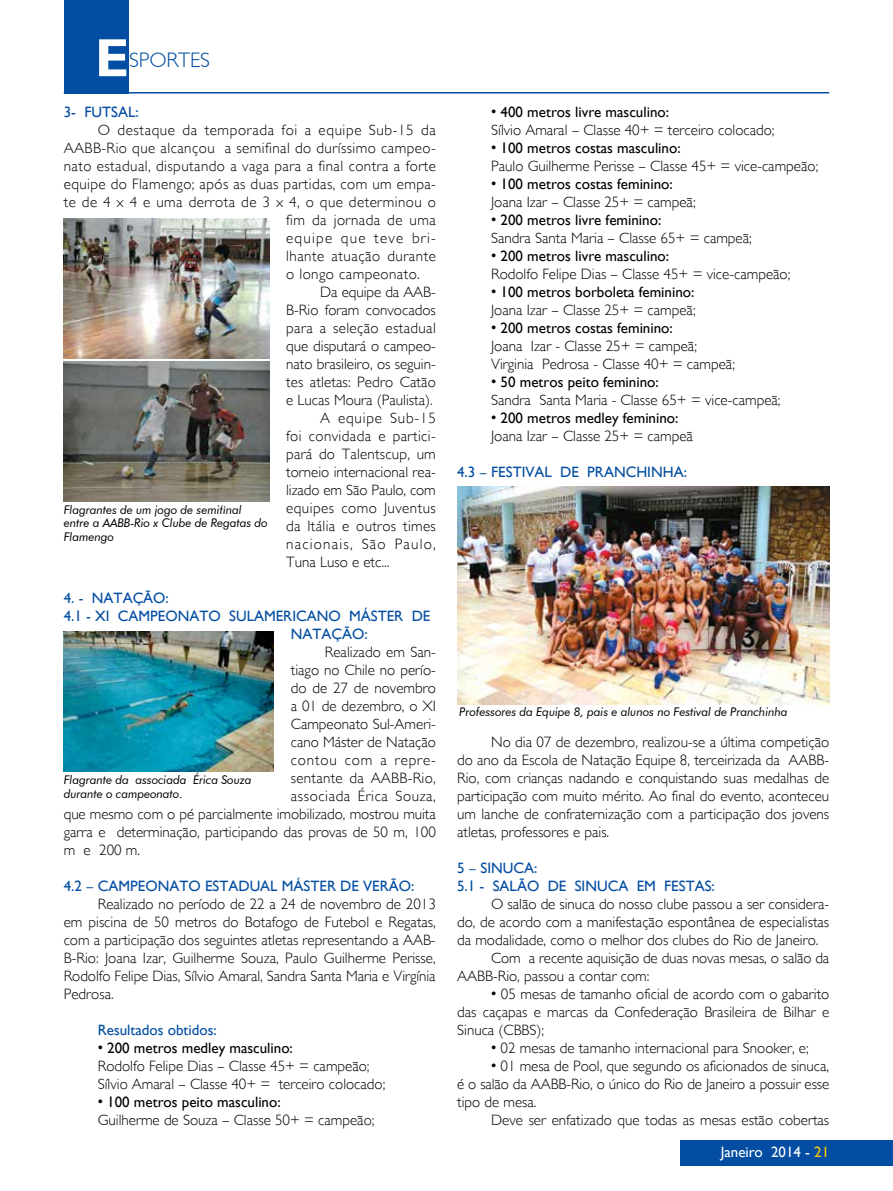
<style>
.page{position:relative;width:893px;height:1191px;background:#fff}
.page>*{position:absolute;margin:0;border:0;box-sizing:border-box;transform-origin:0 0}
.t1{font:700 54px "Gill Sans";color:#fff}
.t2{font:300 21px "Gill Sans";color:#034ea2}
.t3{font:300 15px/18px "Gill Sans";color:#000;text-align:justify}
.t4{font:15px "Gill Sans";color:#000}
.t5{font:300 15px "Gill Sans";letter-spacing:.03em;color:#000}
.t6{font:15px/18px "Gill Sans";color:#034ea2}
.t7{font:300 15px "Gill Sans";letter-spacing:.04em;color:#000}
.t8{font:300 15px "Gill Sans";letter-spacing:.02em;color:#000}
.t9{font:300 15px "Gill Sans";letter-spacing:.08em;color:#000}
.t10{font:300 15px "Gill Sans";letter-spacing:.055em;color:#000}
.t11{font:300 15px "Gill Sans";letter-spacing:.035em;color:#000}
.t12{font:300 15px "Gill Sans";letter-spacing:.025em;color:#000}
.t13{font:15px "Gill Sans";color:#fff}
.t14{font:italic 12px/13.5px "Futura BT";letter-spacing:-.01em;color:#000}
.s1{font-weight:400}
.s2{color:#ffcb05}
</style>
<div class="page">
<div style="left:680px;top:1140px;width:213px;height:25px;background:#034ea2"></div>
<div style="left:64px;top:0;width:65px;height:93px;background:#034ea2"></div>
<hr style="left:64px;top:92px;width:765px;height:1px;background:#034ea2">
<img style="left:64px;top:219px;width:205px;height:140px">
<img style="left:64px;top:362px;width:205px;height:140px">
<img style="left:64px;top:631px;width:210px;height:140px">
<img style="left:457px;top:487px;width:372px;height:217px">
<h1 class="t1" style="left:95px;top:25px;width:29px">e</h1>
<h2 class="t2" style="left:129px;top:48px;width:13px">sportes</h2>
<p class="t6" style="left:64px;top:102px;width:76px">3- FUTSAL:</p>
<p class="t7" style="left:98px;top:121px;width:340px">O destaque da temporada foi a equipe Sub-15 da</p>
<p class="t5" style="left:64px;top:139px;width:374px">AABB-Rio que alcançou a semifinal do duríssimo campeo-</p>
<p class="t5" style="left:64px;top:157px;width:374px">nato estadual, disputando a vaga para a final contra a forte</p>
<p class="t5" style="left:64px;top:175px;width:374px">equipe do Flamengo; após as duas partidas, com um empa-</p>
<p class="t5" style="left:64px;top:193px;width:374px">te de 4 x 4 e uma derrota de 3 x 4, o que determinou o</p>
<p class="t5" style="left:286px;top:211px;width:151px">fim da jornada de uma</p>
<p class="t9" style="left:286px;top:229px;width:151px">equipe que teve bri-</p>
<p class="t11" style="left:286px;top:247px;width:151px">lhante atuação durante</p>
<p class="t5" style="left:286px;top:265px;width:135px">o longo campeonato.</p>
<p class="t3" style="left:320px;top:283px;width:117px">Da equipe da AAB-</p>
<p class="t3" style="left:286px;top:301px;width:151px">B-Rio foram convocados</p>
<p class="t12" style="left:286px;top:319px;width:151px">para a seleção estadual</p>
<p class="t3" style="left:286px;top:337px;width:151px">que disputará o campeo-</p>
<p class="t3" style="left:286px;top:355px;width:151px">nato brasileiro, os seguin-</p>
<p class="t3" style="left:286px;top:373px;width:151px">tes atletas: Pedro Catão</p>
<p class="t3" style="left:286px;top:391px;width:148px">e Lucas Moura (Paulista).</p>
<p class="t10" style="left:320px;top:409px;width:117px">A equipe Sub-15</p>
<p class="t5" style="left:286px;top:427px;width:151px">foi convidada e partici-</p>
<p class="t3" style="left:286px;top:445px;width:151px">pará do Talentscup, um</p>
<p class="t3" style="left:286px;top:463px;width:151px">torneio internacional rea-</p>
<p class="t3" style="left:286px;top:481px;width:151px">lizado em São Paulo, com</p>
<p class="t5" style="left:286px;top:499px;width:151px">equipes como Juventus</p>
<p class="t8" style="left:286px;top:517px;width:151px">da Itália e outros times</p>
<p class="t9" style="left:286px;top:535px;width:151px">nacionais, São Paulo,</p>
<p class="t3" style="left:286px;top:553px;width:105px">Tuna Luso e etc...</p>
<p class="t6" style="left:64px;top:588px;width:107px">4. - NATAÇÃO:</p>
<p class="t6" style="left:64px;top:606px;width:368px">4.1 - XI CAMPEONATO SULAMERICANO MÁSTER DE</p>
<p class="t6" style="left:291px;top:624px;width:79px">NATAÇÃO:</p>
<p class="t3" style="left:325px;top:643px;width:112px">Realizado em San-</p>
<p class="t3" style="left:291px;top:661px;width:147px">tiago no Chile no perío-</p>
<p class="t3" style="left:291px;top:679px;width:147px">do de 27 de novembro</p>
<p class="t3" style="left:291px;top:697px;width:147px">a 01 de dezembro, o XI</p>
<p class="t3" style="left:291px;top:715px;width:147px">Campeonato Sul-Ameri-</p>
<p class="t3" style="left:291px;top:733px;width:147px">cano Máster de Natação</p>
<p class="t10" style="left:291px;top:751px;width:146px">contou com a repre-</p>
<p class="t8" style="left:291px;top:769px;width:146px">sentante da AABB-Rio,</p>
<p class="t7" style="left:291px;top:787px;width:147px">associada Érica Souza,</p>
<p class="t3" style="left:64px;top:805px;width:374px">que mesmo com o pé parcialmente imobilizado, mostrou muita</p>
<p class="t3" style="left:64px;top:823px;width:374px">garra e determinação, participando das provas de 50 m, 100</p>
<p class="t3" style="left:64px;top:841px;width:78px">m e 200 m.</p>
<p class="t6" style="left:64px;top:876px;width:352px">4.2 – CAMPEONATO ESTADUAL MÁSTER DE VERÃO:</p>
<p class="t3" style="left:64px;top:895px;width:374px;text-indent:34px">Realizado no período de 22 a 24 de novembro de 2013 em piscina de 50 metros do Botafogo de Futebol e Regatas, com a participação dos seguintes atletas representando a AAB-B-Rio: Joana Izar, Guilherme Souza, Paulo Guilherme Perisse, Rodolfo Felipe Dias, Sílvio Amaral, Sandra Santa Maria e Virgínia Pedrosa.</p>
<p class="t6" style="left:98px;top:1020px;width:121px">Resultados obtidos:</p>
<p class="t4" style="left:98px;top:1039px;width:197px">• 200 metros medley masculino:</p>
<p class="t3" style="left:98px;top:1057px;width:289px">Rodolfo Felipe Dias – Classe 45+ = campeão;<br>Sílvio Amaral – Classe 40+ = terceiro colocado;</p>
<p class="t4" style="left:98px;top:1093px;width:184px">• 100 metros peito masculino:</p>
<p class="t3" style="left:98px;top:1111px;width:278px">Guilherme de Souza – Classe 50+ = campeão;</p>
<p class="t14" style="left:64px;top:503px;width:206px">Flagrantes de um jogo de semifinal entre a AABB-Rio x Clube de Regatas do<br>Flamengo</p>
<p class="t14" style="left:64px;top:773px;width:189px">Flagrante da associada Érica Souza durante o campeonato.</p>
<p class="t4" style="left:491px;top:103px;width:179px">• 400 metros livre masculino:</p>
<p class="t3" style="left:491px;top:121px;width:285px">Sílvio Amaral – Classe 40+ = terceiro colocado;</p>
<p class="t4" style="left:491px;top:139px;width:191px">• 100 metros costas masculino:</p>
<p class="t3" style="left:491px;top:157px;width:329px">Paulo Guilherme Perisse – Classe 45+ = vice-campeão;</p>
<p class="t4" style="left:491px;top:175px;width:183px">• 100 metros costas feminino:</p>
<p class="t3" style="left:491px;top:193px;width:206px">Joana Izar – Classe 25+ = campeã;</p>
<p class="t4" style="left:491px;top:211px;width:172px">• 200 metros livre feminino:</p>
<p class="t3" style="left:491px;top:229px;width:262px">Sandra Santa Maria – Classe 65+ = campeã;</p>
<p class="t4" style="left:491px;top:247px;width:179px">• 200 metros livre masculino:</p>
<p class="t3" style="left:491px;top:265px;width:301px">Rodolfo Felipe Dias – Classe 45+ = vice-campeão;</p>
<p class="t4" style="left:491px;top:283px;width:205px">• 100 metros borboleta feminino:</p>
<p class="t3" style="left:491px;top:301px;width:206px">Joana Izar – Classe 25+ = campeã;</p>
<p class="t4" style="left:491px;top:319px;width:183px">• 200 metros costas feminino:</p>
<p class="t3" style="left:491px;top:337px;width:245px">Joana Izar - Classe 25+ = campeã;<br>Virginia Pedrosa - Classe 40+ = campeã;</p>
<p class="t4" style="left:491px;top:373px;width:169px">• 50 metros peito feminino:</p>
<p class="t3" style="left:491px;top:391px;width:291px">Sandra Santa Maria - Classe 65+ = vice-campeã;</p>
<p class="t4" style="left:491px;top:409px;width:189px">• 200 metros medley feminino:</p>
<p class="t3" style="left:491px;top:427px;width:203px">Joana Izar – Classe 25+ = campeã</p>
<p class="t6" style="left:457px;top:462px;width:231px">4.3 – FESTIVAL DE PRANCHINHA:</p>
<p class="t14" style="left:459px;top:705px;width:330px">Professores da Equipe 8, pais e alunos no Festival de Pranchinha</p>
<p class="t3" style="left:457px;top:733px;width:374px;text-indent:34px">No dia 07 de dezembro, realizou-se a última competição do ano da Escola de Natação Equipe 8, terceirizada da AABB-Rio, com crianças nadando e conquistando suas medalhas de participação com muito mérito. Ao final do evento, aconteceu um lanche de confraternização com a participação dos jovens atletas, professores e pais.</p>
<p class="t6" style="left:457px;top:858px;width:259px">5 – SINUCA:<br>5.1 - SALÃO DE SINUCA EM FESTAS:</p>
<p class="t3" style="left:491px;top:895px;width:339px">O salão de sinuca do nosso clube passou a ser considera-</p>
<p class="t3" style="left:457px;top:913px;width:374px">do, de acordo com a manifestação espontânea de especialistas</p>
<p class="t3" style="left:457px;top:931px;width:363px">da modalidade, como o melhor dos clubes do Rio de Janeiro.</p>
<p class="t3" style="left:491px;top:949px;width:340px">Com a recente aquisição de duas novas mesas, o salão da</p>
<p class="t3" style="left:457px;top:967px;width:194px">AABB-Rio, passou a contar com:</p>
<p class="t3" style="left:457px;top:985px;width:374px;text-indent:34px"><span class="s1">•</span> 05 mesas de tamanho oficial de acordo com o gabarito das caçapas e marcas da Confederação Brasileira de Bilhar e Sinuca (CBBS);</p>
<p class="t3" style="left:491px;top:1039px;width:319px"><span class="s1">•</span> 02 mesas de tamanho internacional para Snooker, e;</p>
<p class="t3" style="left:457px;top:1057px;width:374px;text-indent:34px"><span class="s1">•</span> 01 mesa de Pool, que segundo os aficionados de sinuca, é o salão da AABB-Rio, o único do Rio de Janeiro a possuir esse tipo de mesa.</p>
<p class="t3" style="left:491px;top:1111px;width:340px">Deve ser enfatizado que todas as mesas estão cobertas</p>
<p class="t13" style="left:721px;top:1143px;width:110px">Janeiro 2014 - <span class="s2">21</span></p>
</div>
